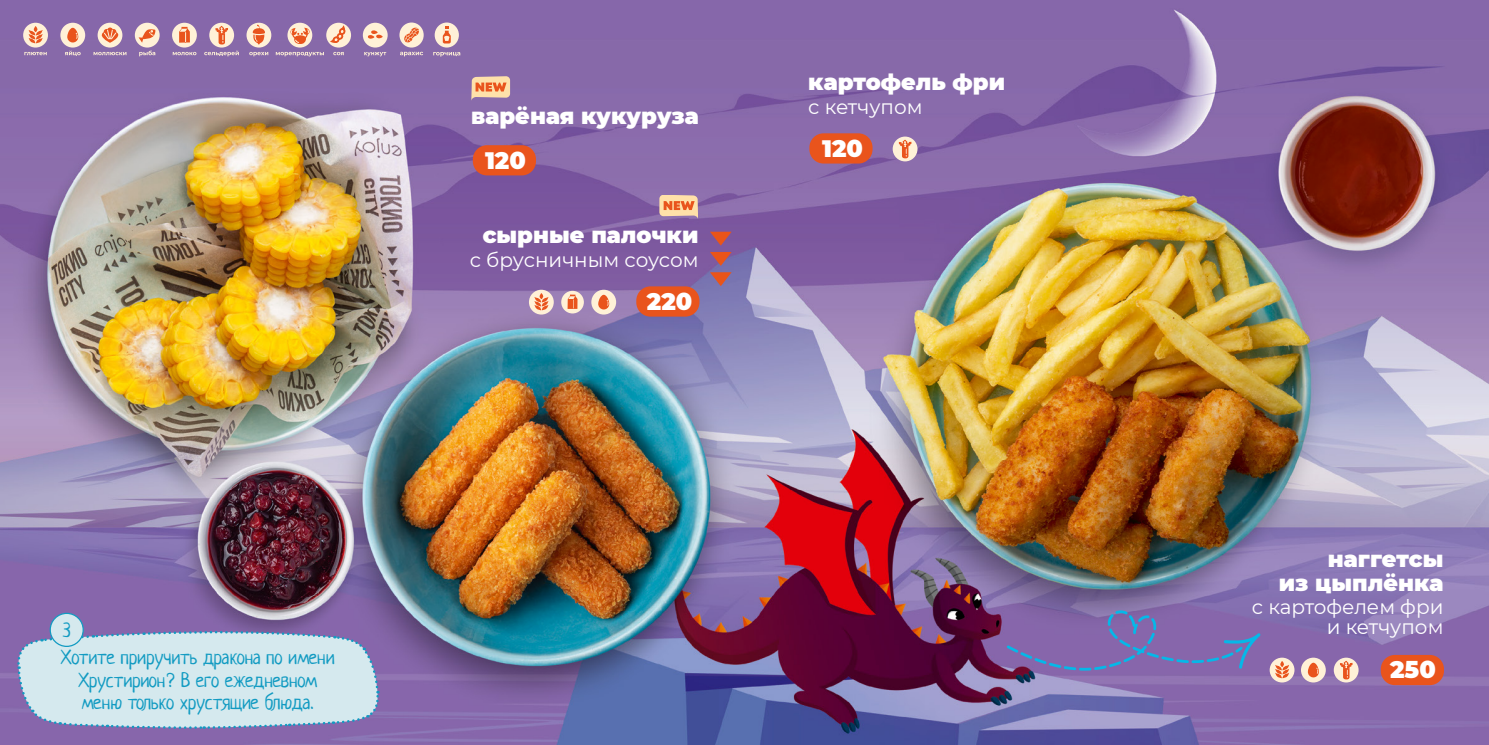
<style>
.page{position:relative;width:1489px;height:745px;background:#fff}
.page>*{position:absolute;margin:0;border:0;box-sizing:border-box;transform-origin:0 0}
.t1{font:900 23.75px "Montserrat";color:#fff}
.t2{font:900 22.5px/23.8px "Montserrat";color:#fff;text-align:right}
.t3{font:20px/22.5px "Neucha";color:#129bc2;text-align:center}
.t4{font:20px/20px "Montserrat";color:#fff;text-align:right}
</style>
<div class="page">
<img style="left:0;top:0;width:1488px;height:744px">
<svg style="left:24px;top:52px;width:23px;height:3px"></svg>
<svg style="left:65px;top:51px;width:16px;height:5px"></svg>
<svg style="left:173px;top:52px;width:23px;height:3px"></svg>
<svg style="left:333px;top:52px;width:11px;height:3px"></svg>
<svg style="left:139px;top:50px;width:16px;height:6px"></svg>
<svg style="left:204px;top:51px;width:35px;height:5px"></svg>
<div style="left:209px;top:23px;width:25px;height:25px;background:#fff1d7;border-radius:50%"></div>
<svg style="left:215px;top:26px;width:13px;height:19px"></svg>
<svg style="left:276px;top:52px;width:48px;height:4px"></svg>
<svg style="left:249px;top:52px;width:19px;height:4px"></svg>
<svg style="left:93px;top:52px;width:33px;height:3px"></svg>
<div style="left:60px;top:23px;width:25px;height:25px;background:#fff1d7;border-radius:50%"></div>
<svg style="left:67px;top:28px;width:11px;height:14px"></svg>
<div style="left:23px;top:23px;width:25px;height:25px;background:#fff1d7;border-radius:50%"></div>
<svg style="left:28px;top:26px;width:15px;height:17px"></svg>
<div style="left:326px;top:23px;width:25px;height:25px;background:#fff1d7;border-radius:50%"></div>
<svg style="left:329px;top:24px;width:17px;height:20px"></svg>
<div style="left:135px;top:23px;width:25px;height:25px;background:#fff1d7;border-radius:50%"></div>
<svg style="left:138px;top:29px;width:18px;height:14px"></svg>
<div style="left:172px;top:23px;width:25px;height:25px;background:#fff1d7;border-radius:50%"></div>
<svg style="left:179px;top:27px;width:11px;height:16px"></svg>
<div style="left:287px;top:23px;width:25px;height:25px;background:#fff1d7;border-radius:50%"></div>
<svg style="left:289px;top:28px;width:21px;height:17px"></svg>
<div style="left:98px;top:23px;width:24px;height:25px;background:#fff1d7;border-radius:50%"></div>
<svg style="left:101px;top:27px;width:17px;height:16px"></svg>
<div style="left:246px;top:23px;width:25px;height:25px;background:#fff1d7;border-radius:50%"></div>
<svg style="left:252px;top:25px;width:13px;height:20px"></svg>
<div style="left:363px;top:23px;width:24px;height:25px;background:#fff1d7;border-radius:50%"></div>
<svg style="left:368px;top:30px;width:15px;height:9px"></svg>
<svg style="left:364px;top:52px;width:22px;height:4px"></svg>
<div style="left:399px;top:23px;width:24px;height:25px;background:#fff1d7;border-radius:50%"></div>
<svg style="left:404px;top:28px;width:15px;height:14px"></svg>
<div style="left:434px;top:23px;width:25px;height:25px;background:#fff1d7;border-radius:50%"></div>
<svg style="left:443px;top:27px;width:8px;height:16px"></svg>
<svg style="left:433px;top:52px;width:27px;height:5px"></svg>
<svg style="left:400px;top:52px;width:23px;height:4px"></svg>
<div style="left:473px;top:145px;width:63px;height:30px;background:#e9541c;border-radius:14px"></div>
<div style="left:636px;top:286px;width:63px;height:30px;background:#e9541c;border-radius:14px"></div>
<svg style="left:659px;top:195px;width:38px;height:24px"></svg>
<div style="left:1380px;top:654px;width:63px;height:30px;background:#e9541c;border-radius:14px"></div>
<div style="left:1300px;top:657px;width:25px;height:25px;background:#fff1d7;border-radius:50%"></div>
<svg style="left:1307px;top:662px;width:11px;height:15px"></svg>
<div style="left:1269px;top:657px;width:25px;height:25px;background:#fff1d7;border-radius:50%"></div>
<svg style="left:1274px;top:660px;width:15px;height:18px"></svg>
<div style="left:1333px;top:657px;width:25px;height:25px;background:#fff1d7;border-radius:50%"></div>
<svg style="left:1340px;top:660px;width:12px;height:19px"></svg>
<div style="left:809px;top:133px;width:63px;height:30px;background:#e9541c;border-radius:14px"></div>
<div style="left:892px;top:136px;width:25px;height:25px;background:#fff1d7;border-radius:50%"></div>
<svg style="left:898px;top:139px;width:13px;height:19px"></svg>
<svg style="left:16px;top:630px;width:364px;height:99px"></svg>
<div style="left:50px;top:613px;width:33px;height:33px;background:#d5e9ee;border-radius:50%"></div>
<div style="left:50px;top:612px;width:34px;height:34px;border:1px solid #129bc2;border-radius:50%"></div>
<svg style="left:1006px;top:610px;width:254px;height:60px"></svg>
<svg style="left:471px;top:76px;width:39px;height:25px"></svg>
<div style="left:529px;top:289px;width:24px;height:25px;background:#fff1d7;border-radius:50%"></div>
<svg style="left:534px;top:293px;width:14px;height:17px"></svg>
<div style="left:591px;top:289px;width:25px;height:25px;background:#fff1d7;border-radius:50%"></div>
<svg style="left:598px;top:294px;width:11px;height:15px"></svg>
<svg style="left:561px;top:290px;width:23px;height:23px"></svg>
<svg style="left:567px;top:294px;width:10px;height:15px"></svg>
<svg style="left:710px;top:272px;width:21px;height:14px"></svg>
<svg style="left:710px;top:252px;width:21px;height:14px"></svg>
<svg style="left:710px;top:231px;width:21px;height:14px"></svg>
<p class="t3" style="left:62px;top:619px;width:10px">3</p>
<p class="t3" style="left:61px;top:646px;width:275px">Хотите приручить дракона по имени<br>Хрустирион? В его ежедневном меню только хрустящие блюда.</p>
<p class="t2" style="left:471px;top:103px;width:229px">варёная кукуруза</p>
<p class="t1" style="left:485px;top:142px;width:42px">120</p>
<p class="t2" style="left:482px;top:222px;width:217px">сырные палочки</p>
<p class="t4" style="left:470px;top:249px;width:230px">с брусничным соусом</p>
<p class="t1" style="left:647px;top:283px;width:47px">220</p>
<p class="t2" style="left:808px;top:69px;width:198px">картофель фри</p>
<p class="t4" style="left:808px;top:96px;width:116px">с кетчупом</p>
<p class="t1" style="left:822px;top:130px;width:42px">120</p>
<p class="t2" style="left:1278px;top:545px;width:166px">наггетсы<br>из цыплёнка</p>
<p class="t4" style="left:1251px;top:596px;width:193px">с картофелем фри и кетчупом</p>
<p class="t1" style="left:1389px;top:651px;width:47px">250</p>
</div>
